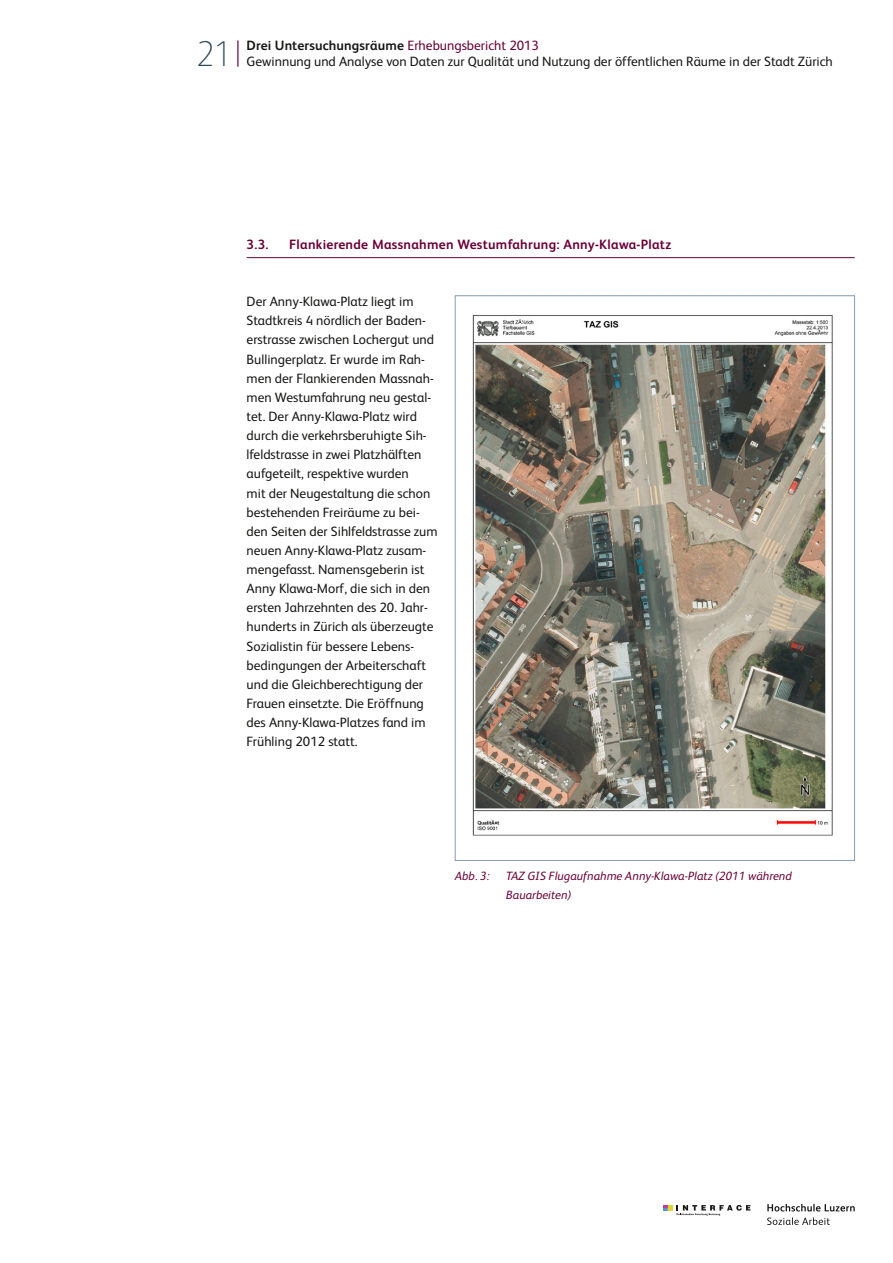
<style>
.page{position:relative;width:893px;height:1263px;background:#fff}
.page>*{position:absolute;margin:0;border:0;box-sizing:border-box;transform-origin:0 0}
.t1{font:100 36px "FS Albert";color:#304956}
.t2{font:13.5px/19.2px "FS Albert";color:#181716}
.t3{font:700 13.5px "FS Albert";letter-spacing:.02em;color:#690036}
.t4{font:700 13.5px "FS Albert";letter-spacing:.01em;color:#181716}
.t5{font:italic 12px/19.2px "FS Albert";color:#690036}
.s1{color:#690036}
.s2{font-weight:400;color:#690036}
</style>
<div class="page">
<svg style="left:663px;top:1205px;width:87px;height:11px"></svg>
<svg style="left:767px;top:1217px;width:63px;height:8px"></svg>
<svg style="left:767px;top:1204px;width:88px;height:7px"></svg>
<hr style="left:247px;top:257px;width:608px;height:1px;background:#690036">
<img style="left:472px;top:315px;width:361px;height:521px">
<h1 class="t1" style="left:196px;top:30px;width:47px">21<span class="s1">|</span></h1>
<p class="t4" style="left:247px;top:36px;width:294px">Drei Untersuchungsräume <span class="s2">Erhebungsbericht 2013</span></p>
<p class="t2" style="left:247px;top:52px;width:588px">Gewinnung und Analyse von Daten zur Qualität und Nutzung der öffentlichen Räume in der Stadt Zürich</p>
<p class="t3" style="left:247px;top:235px;width:23px">3.3.</p>
<p class="t3" style="left:289px;top:235px;width:383px">Flankierende Massnahmen Westumfahrung: Anny-Klawa-Platz</p>
<p class="t2" style="left:247px;top:291px;width:193px">Der Anny-Klawa-Platz liegt im<br>Stadtkreis 4 nördlich der Baden&shy;erstrasse zwischen Lochergut und<br>Bullingerplatz. Er wurde im Rah&shy;men der Flankierenden Massnah&shy;men Westumfahrung neu gestal&shy;tet. Der Anny-Klawa-Platz wird durch die verkehrsberuhigte Sih&shy;lfeldstrasse in zwei Platzhälften aufgeteilt, respektive wurden<br>mit der Neugestaltung die schon bestehenden Freiräume zu bei&shy;den Seiten der Sihlfeldstrasse zum neuen Anny-Klawa-Platz zusam&shy;mengefasst. Namensgeberin ist<br>Anny Klawa-Morf, die sich in den ersten Jahrzehnten des 20. Jahr&shy;hunderts in Zürich als überzeugte<br>Sozialistin für bessere Lebens&shy;bedingungen der Arbeiterschaft und die Gleichberechtigung der<br>Frauen einsetzte. Die Eröffnung des Anny-Klawa-Platzes fand im<br>Frühling 2012 statt.</p>
<p class="t5" style="left:455px;top:866px;width:36px">Abb. 3:</p>
<p class="t5" style="left:506px;top:866px;width:287px">TAZ GIS Flugaufnahme Anny-Klawa-Platz (2011 während<br>Bauarbeiten)</p>
</div>
